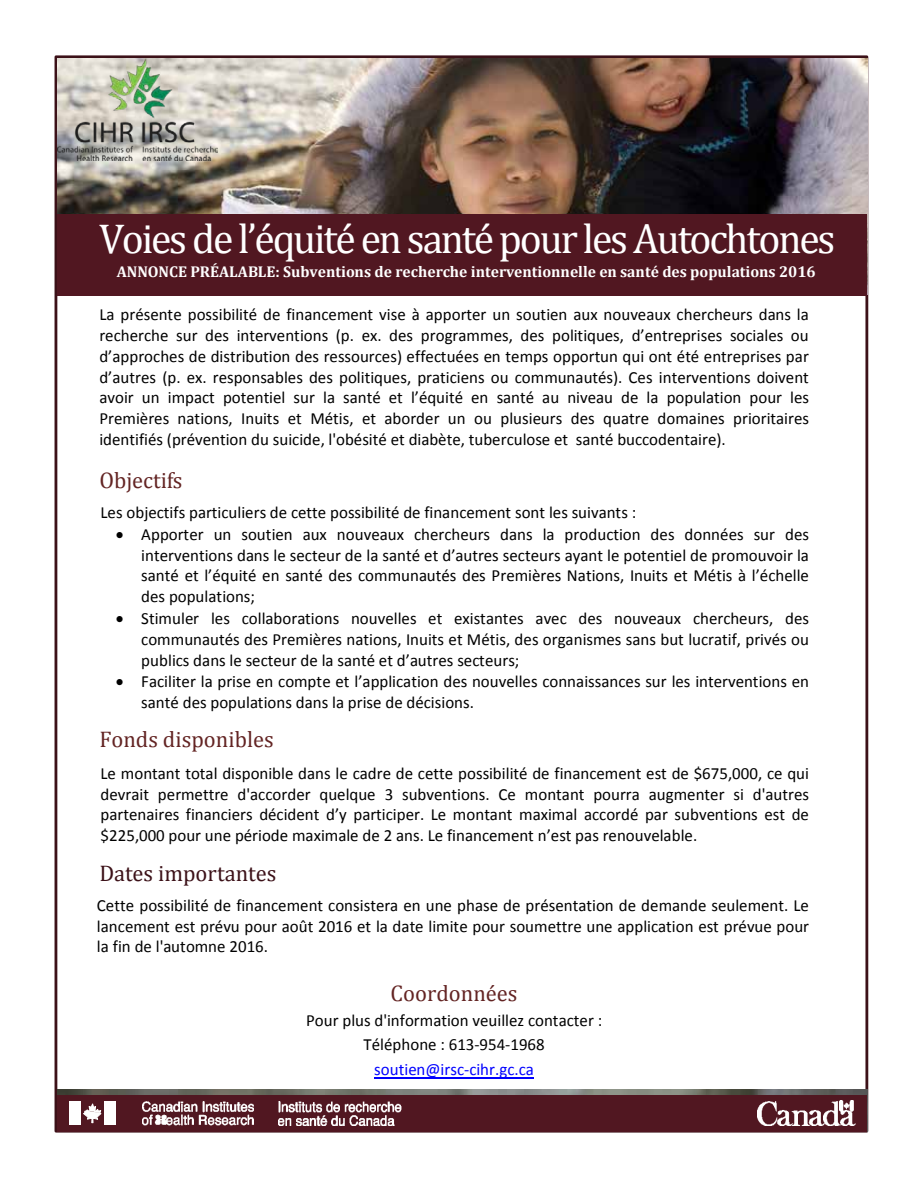
<style>
.page{position:relative;width:918px;height:1188px;background:#fff}
.page>*{position:absolute;margin:0;border:0;box-sizing:border-box;transform-origin:0 0}
.t1{font:42px "Cambria";letter-spacing:-.05em;color:#fff}
.t2{font:22.65px "Cambria";color:#632423}
.t3{font:22.65px "Cambria";color:#3c1118}
.t4{font:17.1px/20.9px "Calibri";color:#000;text-align:justify}
.t5{font:17.1px "Calibri";color:#00f}
.t6{font:700 15.75px "Cambria";color:#fff}
</style>
<div class="page">
<img style="left:58px;top:58px;width:810px;height:237px">
<img style="left:57px;top:1089px;width:810px;height:43px">
<div style="left:57px;top:1095px;width:810px;height:36px;background:#511721"></div>
<div style="left:57px;top:215px;width:810px;height:81px;background:#511721"></div>
<img style="left:757px;top:1100px;width:99px;height:26px">
<div style="left:69px;top:1101px;width:12px;height:24px;background:#fff"></div>
<div style="left:104px;top:1101px;width:11px;height:24px;background:#fff"></div>
<svg style="left:83px;top:1104px;width:18px;height:19px"></svg>
<img style="left:143px;top:1101px;width:110px;height:25px">
<img style="left:279px;top:1102px;width:123px;height:23px">
<hr style="left:374px;top:1077px;width:160px;height:1px;background:#00f">
<img style="left:58px;top:59px;width:159px;height:101px">
<h1 class="t1" style="left:99px;top:214px;width:738px">Voies de l’équité en santé pour les Autochtones</h1>
<p class="t6" style="left:117px;top:261px;width:700px">ANNONCE PRÉALABLE: Subventions de recherche interventionnelle en santé des populations 2016</p>
<p class="t4" style="left:99px;top:304px;width:711px">La présente possibilité de financement vise à apporter un soutien aux nouveaux chercheurs dans la recherche sur des interventions (p. ex. des programmes, des politiques, d’entreprises sociales ou d’approches de distribution des ressources) effectuées en temps opportun qui ont été entreprises par d’autres (p. ex. responsables des politiques, praticiens ou communautés). Ces interventions doivent avoir un impact potentiel sur la santé et l’équité en santé au niveau de la population pour les Premières nations, Inuits et Métis, et aborder un ou plusieurs des quatre domaines prioritaires identifiés (prévention du suicide, l'obésité et diabète, tuberculose et santé buccodentaire).</p>
<h2 class="t2" style="left:99px;top:467px;width:85px">Objectifs</h2>
<p class="t4" style="left:101px;top:502px;width:537px">Les objectifs particuliers de cette possibilité de financement sont les suivants :</p>
<p class="t4" style="left:141px;top:524px;width:669px;text-indent:-25px">• Apporter un soutien aux nouveaux chercheurs dans la production des données sur des interventions dans le secteur de la santé et d’autres secteurs ayant le potentiel de promouvoir la santé et l’équité en santé des communautés des Premières Nations, Inuits et Métis à l’échelle des populations;</p>
<p class="t4" style="left:141px;top:608px;width:669px;text-indent:-25px">• Stimuler les collaborations nouvelles et existantes avec des nouveaux chercheurs, des communautés des Premières nations, Inuits et Métis, des organismes sans but lucratif, privés ou publics dans le secteur de la santé et d’autres secteurs;</p>
<p class="t4" style="left:141px;top:671px;width:669px;text-indent:-25px">• Faciliter la prise en compte et l’application des nouvelles connaissances sur les interventions en santé des populations dans la prise de décisions.</p>
<h2 class="t2" style="left:99px;top:726px;width:176px">Fonds disponibles</h2>
<p class="t4" style="left:101px;top:763px;width:710px">Le montant total disponible dans le cadre de cette possibilité de financement est de $675,000, ce qui devrait permettre d'accorder quelque 3 subventions. Ce montant pourra augmenter si d'autres partenaires financiers décident d’y participer. Le montant maximal accordé par subventions est de $225,000 pour une période maximale de 2 ans. Le financement n’est pas renouvelable.</p>
<h2 class="t3" style="left:99px;top:860px;width:179px">Dates importantes</h2>
<p class="t4" style="left:97px;top:895px;width:714px">Cette possibilité de financement consistera en une phase de présentation de demande seulement. Le lancement est prévu pour août 2016 et la date limite pour soumettre une application est prévue pour la fin de l'automne 2016.</p>
<h2 class="t2" style="left:390px;top:980px;width:129px">Coordonnées</h2>
<p class="t4" style="left:306px;top:1008px;width:298px;line-height:24.6px;text-align:center">Pour plus d'information veuillez contacter :<br>Téléphone : 613-954-1968</p>
<p class="t5" style="left:374px;top:1059px;width:161px">soutien@irsc-cihr.gc.ca</p>
</div>
